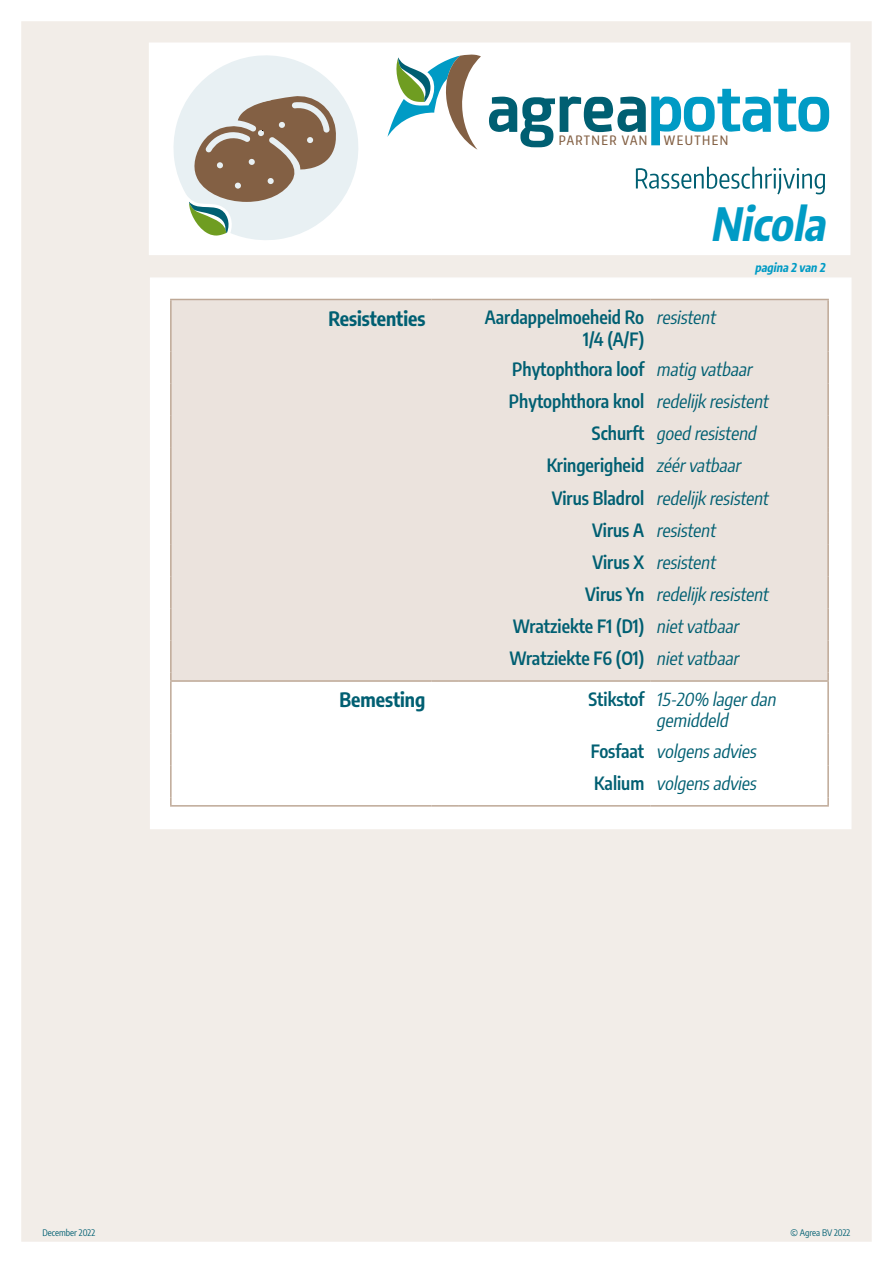
<style>
.page{position:relative;width:893px;height:1263px;background:#fff}
.page>*{position:absolute;margin:0;border:0;box-sizing:border-box;transform-origin:0 0}
.t1{font:italic 700 45px "Encode Sans Condensed";color:#009bc5}
.t2{font:700 19.5px "Encode Sans Condensed";color:#005f72}
.t3{font:italic 18px/21.6px "Encode Sans Condensed";color:#005f72}
.t4{font:600 18px/21.6px "Encode Sans Condensed";color:#005f72;text-align:right}
.t5{font:500 12.9px "Encode Sans Compressed";letter-spacing:.11em;color:#836044}
.t6{font:italic 700 12px "Encode Sans Condensed";color:#009bc5}
.t7{font:9px "Encode Sans Condensed";color:#005f72}
.s1{font-weight:400;font-style:italic}
.s2{font-weight:600;font-style:normal}
</style>
<div class="page">
<div style="left:21px;top:21px;width:851px;height:1221px;background:#f2ede8"></div>
<div style="left:149px;top:43px;width:701px;height:212px;background:#fff"></div>
<svg style="left:173px;top:55px;width:185px;height:185px"></svg>
<svg style="left:387px;top:54px;width:94px;height:96px"></svg>
<svg style="left:489px;top:89px;width:340px;height:58px"></svg>
<div style="left:150px;top:277px;width:701px;height:552px;background:#fff"></div>
<svg style="left:636px;top:167px;width:189px;height:27px"></svg>
<div style="left:172px;top:300px;width:655px;height:380px;background:#ebe3dd"></div>
<hr style="left:170px;top:682px;width:2px;height:51px;background:#bea896">
<hr style="left:827px;top:682px;width:2px;height:51px;background:#bea896">
<hr style="left:170px;top:733px;width:2px;height:32px;background:#bea896">
<hr style="left:827px;top:733px;width:2px;height:32px;background:#bea896">
<hr style="left:170px;top:765px;width:2px;height:32px;background:#bea896">
<hr style="left:827px;top:765px;width:2px;height:32px;background:#bea896">
<svg style="left:170px;top:797px;width:2px;height:8px"></svg>
<svg style="left:827px;top:797px;width:2px;height:8px"></svg>
<hr style="left:170px;top:805px;width:261px;height:2px;background:#bea896">
<hr style="left:431px;top:805px;width:28px;height:2px;background:#bea896">
<hr style="left:459px;top:805px;width:191px;height:2px;background:#bea896">
<hr style="left:650px;top:805px;width:179px;height:2px;background:#bea896">
<hr style="left:170px;top:299px;width:261px;height:1px;background:#bea896">
<hr style="left:170px;top:300px;width:2px;height:52px;background:#bea896">
<svg style="left:431px;top:299px;width:28px;height:1px"></svg>
<hr style="left:459px;top:299px;width:191px;height:1px;background:#bea896">
<hr style="left:650px;top:299px;width:179px;height:1px;background:#bea896">
<hr style="left:827px;top:300px;width:2px;height:52px;background:#bea896">
<hr style="left:170px;top:352px;width:2px;height:32px;background:#bea896">
<hr style="left:827px;top:352px;width:2px;height:32px;background:#bea896">
<hr style="left:170px;top:384px;width:2px;height:32px;background:#bea896">
<hr style="left:827px;top:384px;width:2px;height:32px;background:#bea896">
<hr style="left:170px;top:416px;width:2px;height:32px;background:#bea896">
<hr style="left:827px;top:416px;width:2px;height:32px;background:#bea896">
<hr style="left:170px;top:448px;width:2px;height:32px;background:#bea896">
<hr style="left:827px;top:448px;width:2px;height:32px;background:#bea896">
<hr style="left:170px;top:480px;width:2px;height:32px;background:#bea896">
<hr style="left:827px;top:480px;width:2px;height:32px;background:#bea896">
<hr style="left:170px;top:512px;width:2px;height:32px;background:#bea896">
<hr style="left:827px;top:512px;width:2px;height:32px;background:#bea896">
<hr style="left:170px;top:544px;width:2px;height:32px;background:#bea896">
<hr style="left:827px;top:544px;width:2px;height:32px;background:#bea896">
<hr style="left:170px;top:576px;width:2px;height:32px;background:#bea896">
<hr style="left:827px;top:576px;width:2px;height:32px;background:#bea896">
<hr style="left:170px;top:608px;width:2px;height:32px;background:#bea896">
<hr style="left:827px;top:608px;width:2px;height:32px;background:#bea896">
<hr style="left:170px;top:640px;width:2px;height:32px;background:#bea896">
<hr style="left:827px;top:640px;width:2px;height:32px;background:#bea896">
<svg style="left:170px;top:672px;width:2px;height:8px"></svg>
<svg style="left:827px;top:672px;width:2px;height:8px"></svg>
<hr style="left:170px;top:680px;width:261px;height:2px;background:#bea896">
<hr style="left:431px;top:680px;width:28px;height:2px;background:#bea896">
<hr style="left:459px;top:680px;width:191px;height:2px;background:#bea896">
<hr style="left:650px;top:680px;width:179px;height:2px;background:#bea896">
<p class="t5" style="left:559px;top:132px;width:90px">PARTNER VAN</p>
<p class="t5" style="left:664px;top:132px;width:66px">WEUTHEN</p>
<h1 class="t1" style="left:710px;top:190px;width:127px">Nicola</h1>
<p class="t6" style="left:755px;top:258px;width:74px">pagina 2 van 2</p>
<p class="t2" style="left:328px;top:304px;width:99px">Resistenties</p>
<p class="t4" style="left:485px;top:305px;width:161px">Aardappelmoeheid Ro<br>1/4 (A/F)</p>
<p class="t3" style="left:656px;top:306px;width:65px">resistent</p>
<p class="t4" style="left:512px;top:358px;width:245px">Phytophthora loof <span class="s1">matig vatbaar</span></p>
<p class="t3" style="left:509px;top:390px;width:265px"><span class="s2">Phytophthora knol</span> redelijk resistent</p>
<p class="t3" style="left:592px;top:422px;width:169px"><span class="s2">S c h u r ft</span> goed resistend</p>
<p class="t4" style="left:547px;top:454px;width:199px">Kringerigheid <span class="s1">zéérvatbaar</span></p>
<p class="t3" style="left:552px;top:486px;width:222px"><span class="s2">V i r u s B l a d r o l</span> redelijk resistent</p>
<p class="t3" style="left:592px;top:518px;width:129px"><span class="s2">V i r u s A</span> resistent</p>
<p class="t3" style="left:592px;top:550px;width:128px"><span class="s2">V i r u s X</span> resistent</p>
<p class="t3" style="left:585px;top:582px;width:189px"><span class="s2">V i r u s Yn</span> redelijk resistent</p>
<p class="t4" style="left:513px;top:614px;width:231px">Wratziekte F1 (D1) <span class="s1">nietvatbaar</span></p>
<p class="t4" style="left:509px;top:646px;width:234px">Wratziekte F6 (O1) <span class="s1">nietvatbaar</span></p>
<p class="t2" style="left:340px;top:685px;width:87px">Bemesting</p>
<p class="t3" style="left:656px;top:687px;width:125px;text-indent:-68px"><span class="s2">St i kstof</span> 15-20% lagerdan gemiddeld</p>
<p class="t3" style="left:591px;top:734px;width:171px;line-height:32.1px"><span class="s2">Fo sfa a t</span> volgensadvies<br><span class="s2">Ka l i u m</span> volgensadvies</p>
<p class="t7" style="left:43px;top:1226px;width:54px">December 2022</p>
<p class="t7" style="left:790px;top:1226px;width:61px">© Agrea BV 2022</p>
</div>
